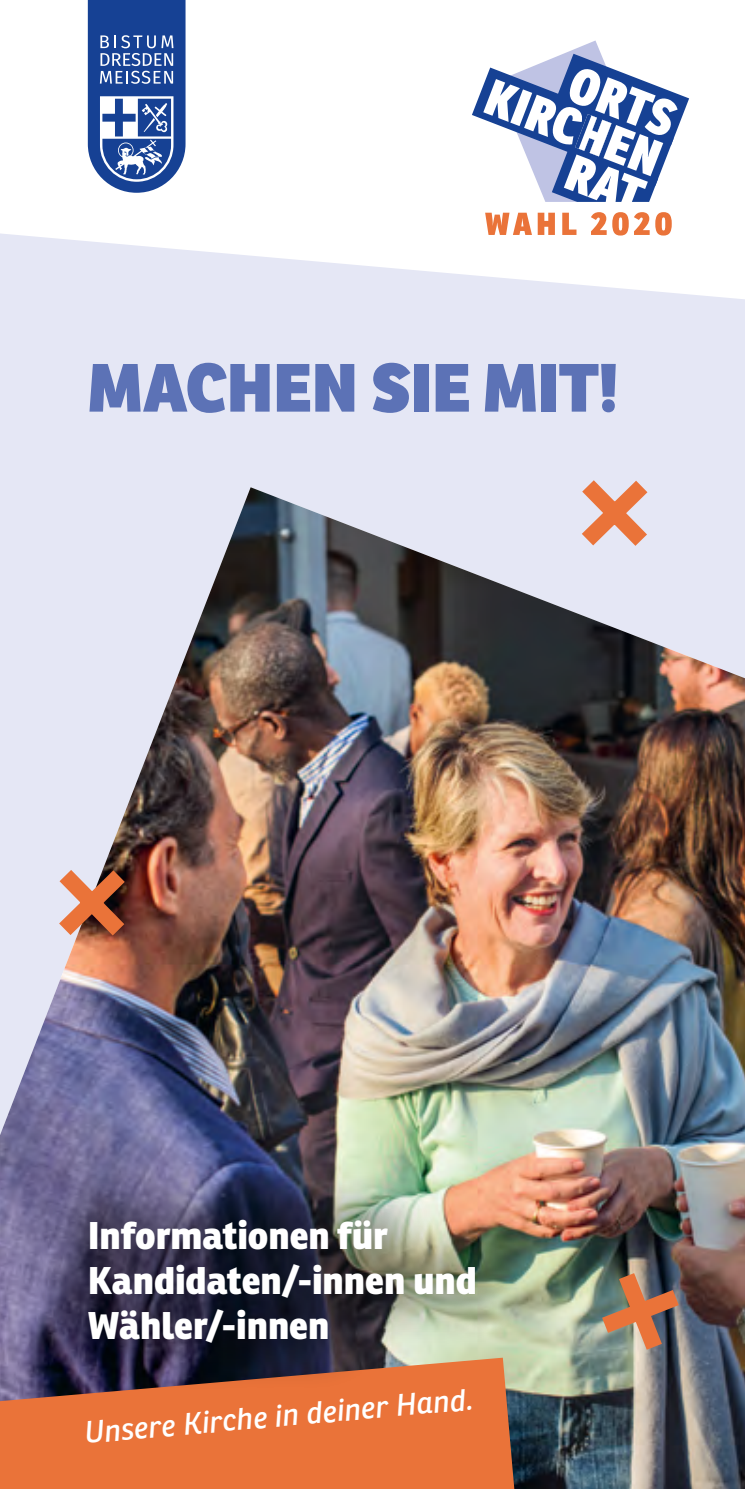
<style>
.page{position:relative;width:745px;height:1489px;background:#fff}
.page>*{position:absolute;margin:0;border:0;box-sizing:border-box;transform-origin:0 0}
.H1_Titel{font:800 66.25px "Ronnia";color:#5c72b6}
.H2_Titel{font:800 37.5px/45px "Ronnia";letter-spacing:-.005em;color:#fff}
.t1{font:italic 30px "Ronnia";color:#fff}
</style>
<div class="page">
<svg style="left:0;top:233px;width:744px;height:254px;background:#e8eaf6"></svg>
<img style="left:0;top:487px;width:744px;height:1001px">
<svg style="left:88px;top:0;width:97px;height:193px"></svg>
<div style="left:0;top:1357px;width:514px;height:131px;background:#ea7339"></div>
<svg style="left:471px;top:40px;width:217px;height:195px"></svg>
<img style="left:583px;top:1254px;width:113px;height:113px">
<div style="left:36px;top:1168px;width:491px;height:225px;background:#000;opacity:.38"></div>
<svg style="left:42px;top:852px;width:100px;height:100px;background:#b78a7c"></svg>
<svg style="left:564px;top:463px;width:100px;height:100px;background:#e6cdcb"></svg>
<p class="H1_Titel" style="left:88px;top:344px;width:531px">MACHEN SIE MIT!</p>
<p class="H2_Titel" style="left:88px;top:1212px;width:390px">Informationen für<br>Kandidaten/-innen und<br>Wähler/-innen</p>
<p class="t1" style="left:82px;top:1413px;width:391px;rotate:-5deg">Unsere Kirche in deiner Hand.</p>
</div>
